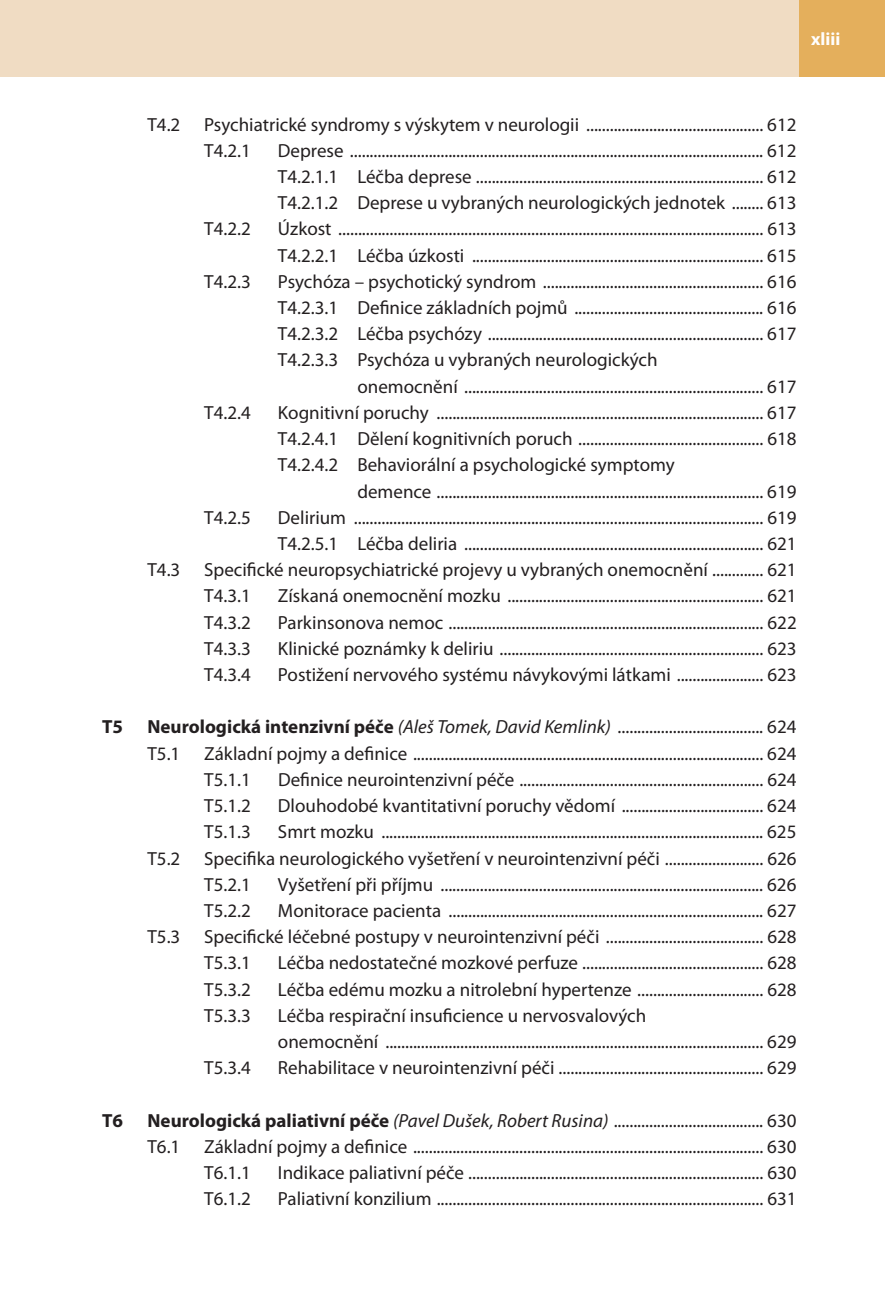
<style>
.page{position:relative;width:885px;height:1316px;background:#fff}
.page>*{position:absolute;margin:0;border:0;box-sizing:border-box;transform-origin:0 0}
.t1{font:19px/26.2px "Myriad Pro";color:#231f20}
.t2{font:700 19px "Myriad Pro";color:#231f20}
.t3{font:700 18px "Myriad Pro";color:#fff}
.s1{font-weight:700}
.s2{font-style:italic}
</style>
<div class="page">
<div style="left:0;top:0;width:799px;height:77px;background:#f0dcc3"></div>
<div style="left:799px;top:0;width:85px;height:77px;background:#e4af5c"></div>
<p class="t3" style="left:811px;top:32px;width:31px">xliii</p>
<p class="t1" style="left:147px;top:113px;width:34px">T4.2</p>
<p class="t1" style="left:204px;top:113px;width:593px">Psychiatrické syndromy s výskytem v neurologii ............................................. 612<br>T4.2.1</p>
<p class="t1" style="left:278px;top:139px;width:520px;text-align:justify">Deprese ......................................................................................................... 612<br>T4.2.1.1 Léčba deprese ......................................................................... 612<br>T4.2.1.2 Deprese u vybraných neurologických jednotek ........ 613</p>
<p class="t1" style="left:204px;top:218px;width:48px">T4.2.2</p>
<p class="t1" style="left:278px;top:218px;width:520px">Úzkost ............................................................................................................ 613<br>T4.2.2.1 Léčba úzkosti .......................................................................... 615</p>
<p class="t1" style="left:204px;top:270px;width:48px">T4.2.3</p>
<p class="t1" style="left:278px;top:270px;width:520px">Psychóza – psychotický syndrom ........................................................ 616</p>
<p class="t1" style="left:278px;top:296px;width:520px">T4.2.3.1 Definice základních pojmů ................................................ 616</p>
<p class="t1" style="left:278px;top:323px;width:520px">T4.2.3.2 Léčba psychózy ...................................................................... 617</p>
<p class="t1" style="left:278px;top:349px;width:381px">T4.2.3.3 Psychóza u vybraných neurologických</p>
<p class="t1" style="left:357px;top:375px;width:440px">onemocnění ............................................................................ 617</p>
<p class="t1" style="left:204px;top:401px;width:48px">T4.2.4</p>
<p class="t1" style="left:278px;top:401px;width:520px">Kognitivní poruchy ................................................................................... 617</p>
<p class="t1" style="left:278px;top:427px;width:520px">T4.2.4.1 Dělení kognitivních poruch ............................................... 618</p>
<p class="t1" style="left:278px;top:454px;width:398px">T4.2.4.2 Behaviorální a psychologické symptomy</p>
<p class="t1" style="left:357px;top:480px;width:440px">demence ................................................................................... 619</p>
<p class="t1" style="left:204px;top:506px;width:48px">T4.2.5</p>
<p class="t1" style="left:278px;top:506px;width:520px">Delirium ........................................................................................................ 619<br>T4.2.5.1 Léčba deliria ............................................................................ 621</p>
<p class="t1" style="left:147px;top:558px;width:34px">T4.3</p>
<p class="t1" style="left:204px;top:558px;width:594px">Specifické neuropsychiatrické projevy u vybraných onemocnění ............. 621<br>T4.3.1</p>
<p class="t1" style="left:278px;top:585px;width:520px">Získaná onemocnění mozku ................................................................. 621</p>
<p class="t1" style="left:204px;top:611px;width:48px">T4.3.2</p>
<p class="t1" style="left:278px;top:611px;width:520px">Parkinsonova nemoc ................................................................................ 622</p>
<p class="t1" style="left:204px;top:637px;width:48px">T4.3.3</p>
<p class="t1" style="left:278px;top:637px;width:520px">Klinické poznámky k deliriu ................................................................... 623</p>
<p class="t1" style="left:204px;top:663px;width:48px">T4.3.4</p>
<p class="t1" style="left:278px;top:663px;width:520px">Postižení nervového systému návykovými látkami ...................... 623</p>
<p class="t2" style="left:102px;top:720px;width:22px">T5</p>
<p class="t1" style="left:147px;top:716px;width:650px"><span class="s1">Neurologická intenzivní péče</span> <span class="s2">(Aleš Tomek, David Kemlink)</span> ..................................... 624<br>T5.1</p>
<p class="t1" style="left:204px;top:742px;width:593px">Základní pojmy a definice ......................................................................................... 624<br>T5.1.1</p>
<p class="t1" style="left:278px;top:768px;width:520px">Definice neurointenzivní péče .............................................................. 624</p>
<p class="t1" style="left:204px;top:794px;width:48px">T5.1.2</p>
<p class="t1" style="left:278px;top:794px;width:520px">Dlouhodobé kvantitativní poruchy vědomí .................................... 624</p>
<p class="t1" style="left:204px;top:820px;width:48px">T5.1.3</p>
<p class="t1" style="left:278px;top:820px;width:520px">Smrt mozku ................................................................................................. 625</p>
<p class="t1" style="left:147px;top:847px;width:34px">T5.2</p>
<p class="t1" style="left:204px;top:847px;width:594px">Specifika neurologického vyšetření v neurointenzivní péči ......................... 626<br>T5.2.1</p>
<p class="t1" style="left:278px;top:873px;width:520px">Vyšetření při příjmu .................................................................................. 626</p>
<p class="t1" style="left:204px;top:899px;width:48px">T5.2.2</p>
<p class="t1" style="left:278px;top:899px;width:520px">Monitorace pacienta ................................................................................ 627</p>
<p class="t1" style="left:147px;top:925px;width:34px">T5.3</p>
<p class="t1" style="left:204px;top:925px;width:594px">Specifické léčebné postupy v neurointenzivní péči ........................................ 628<br>T5.3.1</p>
<p class="t1" style="left:278px;top:951px;width:520px">Léčba nedostatečné mozkové perfuze .............................................. 628</p>
<p class="t1" style="left:204px;top:978px;width:48px">T5.3.2</p>
<p class="t1" style="left:278px;top:978px;width:520px">Léčba edému mozku a nitrolební hypertenze ................................ 628</p>
<p class="t1" style="left:204px;top:1004px;width:48px">T5.3.3</p>
<p class="t1" style="left:278px;top:1004px;width:520px">Léčba respirační insuficience u nervosvalových<br>onemocnění ................................................................................................ 629</p>
<p class="t1" style="left:204px;top:1056px;width:48px">T5.3.4</p>
<p class="t1" style="left:278px;top:1056px;width:520px">Rehabilitace v neurointenzivní péči .................................................... 629</p>
<p class="t2" style="left:102px;top:1113px;width:22px">T6</p>
<p class="t1" style="left:147px;top:1109px;width:650px"><span class="s1">Neurologická paliativní péče</span> <span class="s2">(Pavel Dušek, Robert Rusina)</span> ...................................... 630<br>T6.1</p>
<p class="t1" style="left:204px;top:1135px;width:593px">Základní pojmy a definice ......................................................................................... 630<br>T6.1.1</p>
<p class="t1" style="left:278px;top:1161px;width:520px">Indikace paliativní péče ........................................................................... 630</p>
<p class="t1" style="left:204px;top:1187px;width:48px">T6.1.2</p>
<p class="t1" style="left:278px;top:1187px;width:520px">Paliativní konzilium ................................................................................... 631</p>
</div>
